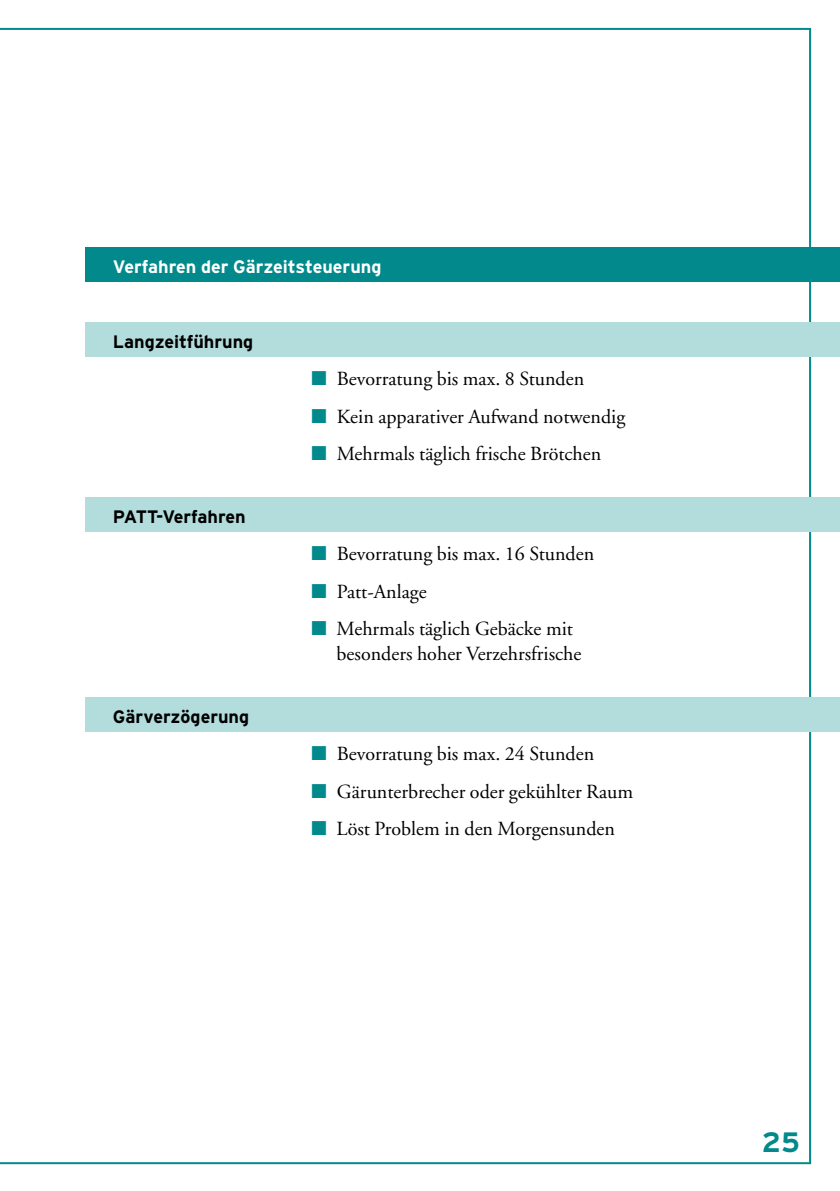
<style>
.page{position:relative;width:840px;height:1191px;background:#fff}
.page>*{position:absolute;margin:0;border:0;box-sizing:border-box;transform-origin:0 0}
.t1{font:700 28px "Interstate";color:#02898b}
.t2{font:20px/25px "Adobe Garamond";color:#000}
.t3{font:700 18px "Interstate";color:#000}
.t4{font:700 18px "Interstate";color:#fff}
.s1{color:#02898b}
</style>
<div class="page">
<hr style="left:0;top:28px;width:810px;height:2px;background:#02898b">
<hr style="left:0;top:1162px;width:810px;height:2px;background:#02898b">
<hr style="left:808px;top:29px;width:2px;height:1134px;background:#02898b">
<div style="left:85px;top:248px;width:754px;height:34px;background:#02898b"></div>
<div style="left:85px;top:323px;width:754px;height:34px;background:#b3dcdc"></div>
<div style="left:85px;top:498px;width:754px;height:34px;background:#b3dcdc"></div>
<div style="left:85px;top:698px;width:754px;height:34px;background:#b3dcdc"></div>
<p class="t4" style="left:113px;top:259px;width:270px">Verfahren der Gärzeitsteuerung</p>
<p class="t3" style="left:113px;top:334px;width:142px">Langzeitführung</p>
<p class="t3" style="left:113px;top:509px;width:134px">PATT-Verfahren</p>
<p class="t3" style="left:113px;top:709px;width:138px">Gärverzögerung</p>
<p class="t2" style="left:311px;top:368px;width:274px"><span class="s1">■</span> Bevorratung bis max. 8 Stunden</p>
<p class="t2" style="left:311px;top:406px;width:315px"><span class="s1">■</span> Kein apparativer Aufwand notwendig</p>
<p class="t2" style="left:311px;top:443px;width:291px"><span class="s1">■</span> Mehrmals täglich frische Brötchen</p>
<p class="t2" style="left:311px;top:543px;width:284px"><span class="s1">■</span> Bevorratung bis max. 16 Stunden</p>
<p class="t2" style="left:311px;top:581px;width:116px"><span class="s1">■</span> Patt-Anlage</p>
<p class="t2" style="left:336px;top:618px;width:246px;text-indent:-25px"><span class="s1">■</span> Mehrmals täglich Gebäcke mit besonders hoher Verzehrsfrische</p>
<p class="t2" style="left:311px;top:743px;width:284px"><span class="s1">■</span> Bevorratung bis max. 24 Stunden</p>
<p class="t2" style="left:311px;top:781px;width:323px"><span class="s1">■</span> Gärunterbrecher oder gekühlter Raum</p>
<p class="t2" style="left:311px;top:818px;width:305px"><span class="s1">■</span> Löst Problem in den Morgensunden</p>
<h1 class="t1" style="left:761px;top:1131px;width:39px">25</h1>
</div>
